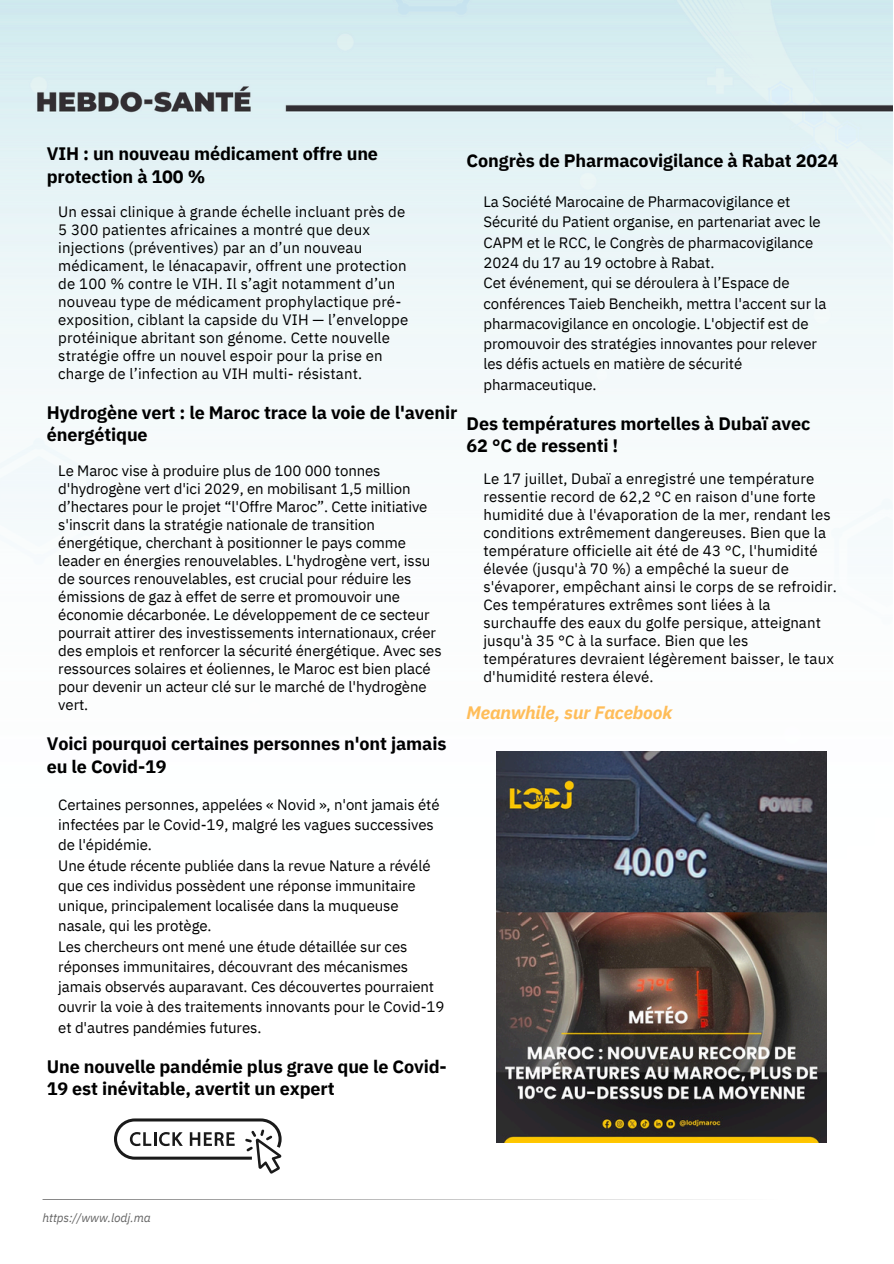
<style>
.page{position:relative;width:894px;height:1264px;background:#fff}
.page>*{position:absolute;margin:0;border:0;box-sizing:border-box;transform-origin:0 0}
.t1{font:700 18px/22.5px "IBM Plex Sans";letter-spacing:-.005em;color:#000}
.t2{font:italic 700 18px "IBM Plex Sans";letter-spacing:-.005em;color:#ffbd59}
.t3{font:15px/18px "IBM Plex Sans";letter-spacing:-.005em;color:#000}
.t4{font:italic 12px "IBM Plex Sans";letter-spacing:-.005em;color:#646464}
</style>
<div class="page">
<img style="left:0;top:0;width:892px;height:1200px">
<svg style="left:43px;top:1199px;width:807px;height:1px"></svg>
<svg style="left:114px;top:1118px;width:167px;height:55px"></svg>
<img style="left:496px;top:751px;width:330px;height:391px">
<h1 class="t1" style="left:47px;top:142px;width:333px">VIH : un nouveau médicament offre une protection à 100 %</h1>
<h2 class="t3" style="left:58px;top:202px;width:351px">Un essai clinique à grande échelle incluant près de 5 300 patientes africaines a montré que deux injections (préventives) par an d’un nouveau médicament, le lénacapavir, offrent une protection de 100 % contre le VIH. Il s’agit notamment d’un nouveau type de médicament prophylactique pré&shy;exposition, ciblant la capside du VIH — l’enveloppe protéinique abritant son génome. Cette nouvelle stratégie offre un nouvel espoir pour la prise en charge de l’infection au VIH multi- résistant.</h2>
<h1 class="t1" style="left:466px;top:149px;width:373px">Congrès de Pharmacovigilance à Rabat 2024</h1>
<h1 class="t3" style="left:483px;top:191px;width:344px;line-height:20.2px">La Société Marocaine de Pharmacovigilance et Sécurité du Patient organise, en partenariat avec le CAPM et le RCC, le Congrès de pharmacovigilance 2024 du 17 au 19 octobre à Rabat.<br>Cet événement, qui se déroulera à l’Espace de conférences Taieb Bencheikh, mettra l'accent sur la pharmacovigilance en oncologie. L'objectif est de promouvoir des stratégies innovantes pour relever les défis actuels en matière de sécurité pharmaceutique.</h1>
<p class="t1" style="left:47px;top:401px;width:412px">Hydrogène vert : le Maroc trace la voie de l'avenir énergétique</p>
<h1 class="t1" style="left:466px;top:412px;width:345px;line-height:21.9px">Des températures mortelles à Dubaï avec<br>62 °C de ressenti !</h1>
<h1 class="t3" style="left:58px;top:461px;width:385px">Le Maroc vise à produire plus de 100 000 tonnes d'hydrogène vert d'ici 2029, en mobilisant 1,5 million d’hectares pour le projet “l'Offre Maroc”. Cette initiative s'inscrit dans la stratégie nationale de transition énergétique, cherchant à positionner le pays comme leader en énergies renouvelables. L'hydrogène vert, issu de sources renouvelables, est crucial pour réduire les émissions de gaz à effet de serre et promouvoir une économie décarbonée. Le développement de ce secteur pourrait attirer des investissements internationaux, créer des emplois et renforcer la sécurité énergétique. Avec ses ressources solaires et éoliennes, le Maroc est bien placé pour devenir un acteur clé sur le marché de l'hydrogène vert.</h1>
<h2 class="t1" style="left:47px;top:732px;width:401px">Voici pourquoi certaines personnes n'ont jamais eu le Covid-19</h2>
<h2 class="t3" style="left:58px;top:794px;width:387px;line-height:20.2px">Certaines personnes, appelées « Novid », n'ont jamais été infectées par le Covid-19, malgré les vagues successives de l'épidémie.<br>Une étude récente publiée dans la revue Nature a révélé que ces individus possèdent une réponse immunitaire unique, principalement localisée dans la muqueuse nasale, qui les protège.<br>Les chercheurs ont mené une étude détaillée sur ces réponses immunitaires, découvrant des mécanismes jamais observés auparavant. Ces découvertes pourraient ouvrir la voie à des traitements innovants pour le Covid-19 et d'autres pandémies futures.</h2>
<h1 class="t1" style="left:47px;top:1055px;width:401px;line-height:21.9px">Une nouvelle pandémie plus grave que le Covid-<br>19 est inévitable, avertit un expert</h1>
<h2 class="t3" style="left:483px;top:469px;width:355px">Le 17 juillet, Dubaï a enregistré une température ressentie record de 62,2 °C en raison d'une forte humidité due à l'évaporation de la mer, rendant les conditions extrêmement dangereuses. Bien que la température officielle ait été de 43 °C, l'humidité élevée (jusqu'à 70 %) a empêché la sueur de s'évaporer, empêchant ainsi le corps de se refroidir.<br>Ces températures extrêmes sont liées à la surchauffe des eaux du golfe persique, atteignant jusqu'à 35 °C à la surface. Bien que les températures devraient légèrement baisser, le taux d'humidité restera élevé.</h2>
<p class="t2" style="left:466px;top:700px;width:207px">Meanwhile, sur Facebook</p>
<h2 class="t4" style="left:43px;top:1209px;width:110px">https://www.lodj.ma</h2>
</div>
